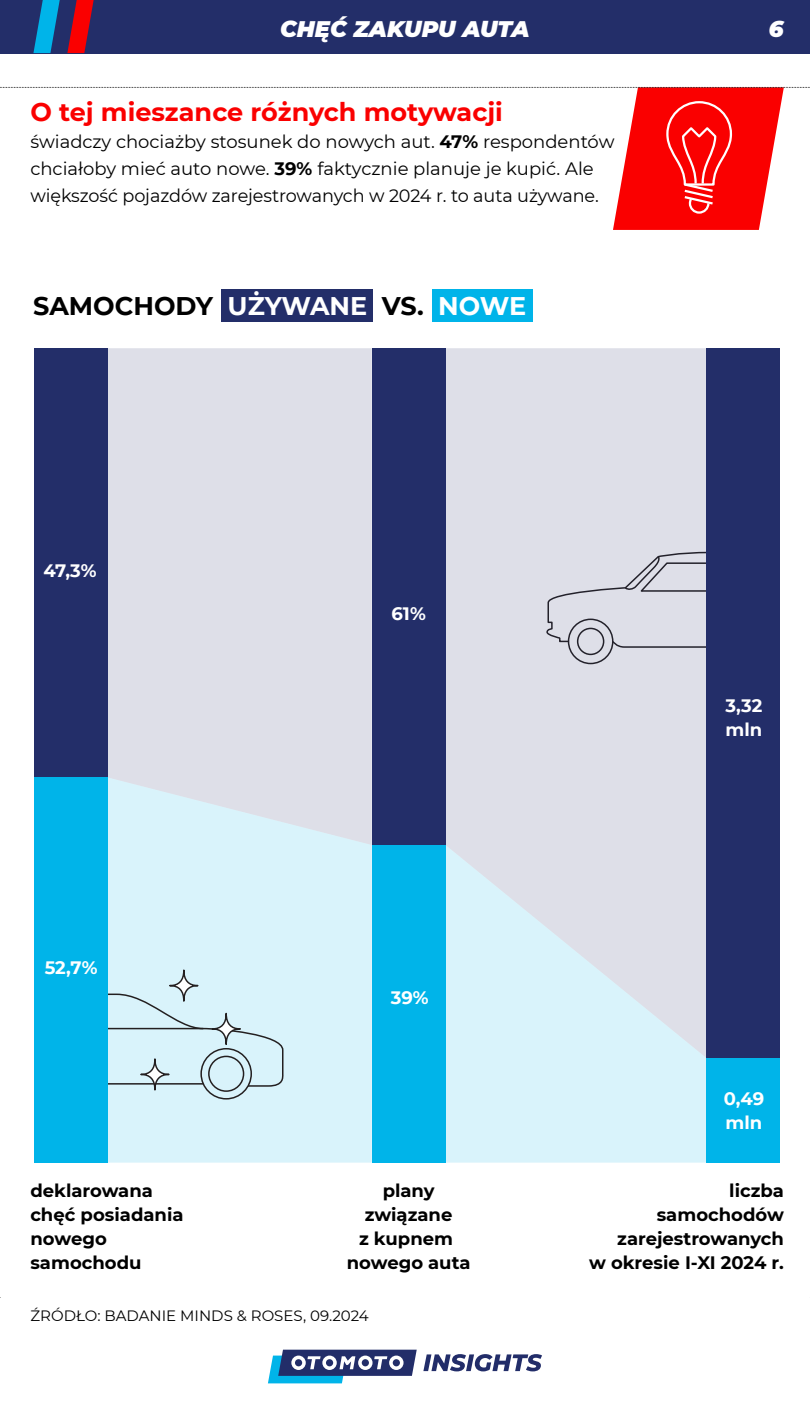
<style>
.page{position:relative;width:810px;height:1425px;background:#fff}
.page>*{position:absolute;margin:0;border:0;box-sizing:border-box;transform-origin:0 0}
.t1{font:700 25.5px "Montserrat";color:#fa0000}
.t2{font:700 25.5px "Montserrat";color:#000}
.t3{font:italic 900 22.5px "Montserrat";color:#fff}
.t4{font:18px/27px "Montserrat";letter-spacing:-.005em;color:#000}
.t5{font:700 18px/24px "Montserrat";color:#000}
.t6{font:700 18px/24px "Montserrat";color:#fff}
.t7{font:15px "Montserrat";color:#000}
.s1{font-weight:700}
.s2{color:#fff}
</style>
<div class="page">
<div style="left:0;top:0;width:810px;height:53px;background:#232e69"></div>
<svg style="left:33px;top:0;width:27px;height:53px"></svg>
<svg style="left:67px;top:0;width:27px;height:53px"></svg>
<svg style="left:268px;top:1350px;width:149px;height:33px"></svg>
<svg style="left:423px;top:1354px;width:119px;height:17px"></svg>
<div style="left:706px;top:1058px;width:74px;height:105px;background:#00b4e9"></div>
<div style="left:706px;top:348px;width:74px;height:710px;background:#232e69"></div>
<div style="left:107px;top:348px;width:265px;height:429px;background:#dedfe8"></div>
<div style="left:445px;top:348px;width:261px;height:497px;background:#dedfe8"></div>
<svg style="left:107px;top:777px;width:265px;height:386px;background:#d6f0f8"></svg>
<svg style="left:445px;top:845px;width:261px;height:318px;background:#d9ecf4"></svg>
<svg style="left:0;top:87px;width:810px;height:143px"></svg>
<div style="left:432px;top:289px;width:100px;height:32px;background:#00b4e9"></div>
<div style="left:221px;top:289px;width:152px;height:32px;background:#232e69"></div>
<svg style="left:107px;top:993px;width:177px;height:107px;background:#cde6ee"></svg>
<svg style="left:170px;top:970px;width:28px;height:31px"></svg>
<div style="left:169px;top:969px;width:30px;height:33px;border:2px solid #231f20;border-radius:50%"></div>
<svg style="left:141px;top:1059px;width:28px;height:31px"></svg>
<div style="left:140px;top:1058px;width:30px;height:33px;border:2px solid #231f20;border-radius:50%"></div>
<svg style="left:212px;top:1013px;width:28px;height:31px"></svg>
<div style="left:211px;top:1013px;width:30px;height:32px;border:2px solid #231f20;border-radius:50%"></div>
<div style="left:34px;top:348px;width:73px;height:429px;background:#232e69"></div>
<div style="left:34px;top:777px;width:73px;height:386px;background:#00b4e9"></div>
<div style="left:372px;top:348px;width:73px;height:497px;background:#232e69"></div>
<div style="left:372px;top:845px;width:73px;height:318px;background:#00b4e9"></div>
<p class="t3" style="left:280px;top:12px;width:251px">CHĘĆ ZAKUPU AUTA</p>
<h1 class="t1" style="left:30px;top:93px;width:474px">O tej mieszance różnych motywacji</h1>
<p class="t4" style="left:30px;top:127px;width:586px">świadczy chociażby stosunek do nowych aut. <span class="s1">47%</span> respondentów chciałoby mieć auto nowe. <span class="s1">39%</span> faktycznie planuje je kupić. Ale większość pojazdów zarejestrowanych w 2024 r. to auta używane.</p>
<h1 class="t2" style="left:33px;top:287px;width:495px">SAMOCHODY <span class="s2">UŻYWANE</span> VS. <span class="s2">NOWE</span></h1>
<p class="t6" style="left:44px;top:558px;width:55px">47,3%</p>
<p class="t6" style="left:45px;top:955px;width:54px">52,7%</p>
<p class="t6" style="left:391px;top:601px;width:36px">61%</p>
<p class="t6" style="left:391px;top:985px;width:39px">39%</p>
<p class="t3" style="left:769px;top:12px;width:16px">6</p>
<p class="t6" style="left:726px;top:693px;width:38px">3,32 mln</p>
<p class="t6" style="left:724px;top:1086px;width:42px">0,49 mln</p>
<p class="t5" style="left:30px;top:1178px;width:155px">deklarowana chęć posiadania nowego samochodu</p>
<p class="t5" style="left:347px;top:1178px;width:125px;text-align:center">plany związane<br>z kupnem nowego auta</p>
<p class="t5" style="left:589px;top:1178px;width:196px;text-align:right">liczba<br>samochodów zarejestrowanych<br>w okresie I-XI 2024 r.</p>
<p class="t7" style="left:31px;top:1306px;width:340px">ŹRÓDŁO: BADANIE MINDS &amp; ROSES, 09.2024</p>
</div>
